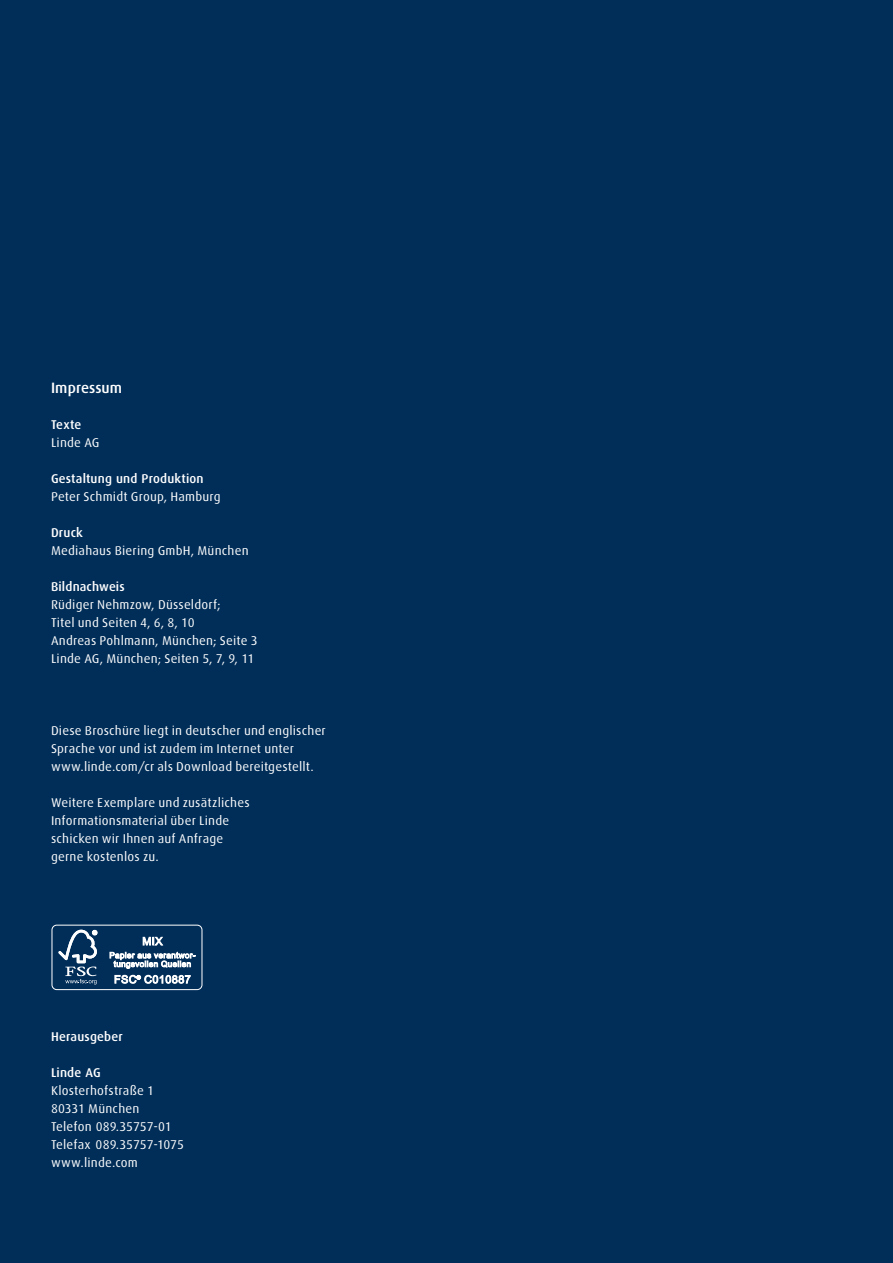
<style>
.page{position:relative;width:893px;height:1263px;background:#002e59}
.page>*{position:absolute;margin:0;border:0;box-sizing:border-box;transform-origin:0 0}
.t1{font:500 15px "Linde Dax";letter-spacing:.005em;color:#fff}
.t2{font:12.75px/18px "Linde Dax";letter-spacing:.01em;color:#fff}
.t3{font:500 12.75px "Linde Dax";letter-spacing:.015em;color:#fff}
</style>
<div class="page">
<div style="left:51px;top:925px;width:151px;height:65px;border:1px solid #fff;border-radius:5px"></div>
<svg style="left:58px;top:930px;width:39px;height:54px"></svg>
<svg style="left:110px;top:936px;width:85px;height:33px"></svg>
<svg style="left:114px;top:975px;width:77px;height:9px"></svg>
<p class="t1" style="left:51px;top:379px;width:73px">Impressum</p>
<p class="t3" style="left:51px;top:417px;width:32px">Texte</p>
<p class="t2" style="left:51px;top:434px;width:50px">Linde AG</p>
<p class="t3" style="left:51px;top:471px;width:154px">Gestaltung und Produktion</p>
<p class="t2" style="left:51px;top:488px;width:171px">Peter Schmidt Group, Hamburg</p>
<p class="t3" style="left:51px;top:525px;width:33px">Druck</p>
<p class="t2" style="left:51px;top:542px;width:199px">Mediahaus Biering GmbH, München</p>
<p class="t3" style="left:51px;top:579px;width:75px">Bildnachweis</p>
<p class="t2" style="left:51px;top:596px;width:208px">Rüdiger Nehmzow, Düsseldorf;<br>Titel und Seiten 4, 6, 8, 10<br>Andreas Pohlmann, München; Seite 3<br>Linde AG, München; Seiten 5, 7, 9, 11</p>
<p class="t2" style="left:51px;top:722px;width:276px">Diese Broschüre liegt in deutscher und englischer<br>Sprache vor und ist zudem im Internet unter www.linde.com/cr als Download bereitgestellt.</p>
<p class="t2" style="left:51px;top:794px;width:200px">Weitere Exemplare und zusätzliches<br>Informationsmaterial über Linde schicken wir Ihnen auf Anfrage gerne kostenlos zu.</p>
<p class="t3" style="left:51px;top:1029px;width:73px">Herausgeber</p>
<p class="t3" style="left:51px;top:1065px;width:51px">Linde AG</p>
<p class="t2" style="left:51px;top:1082px;width:135px">Klosterhofstraße 1<br>80331 München<br>Telefon 089.35757-01<br>Telefax 089.35757-1075 www.linde.com</p>
</div>
